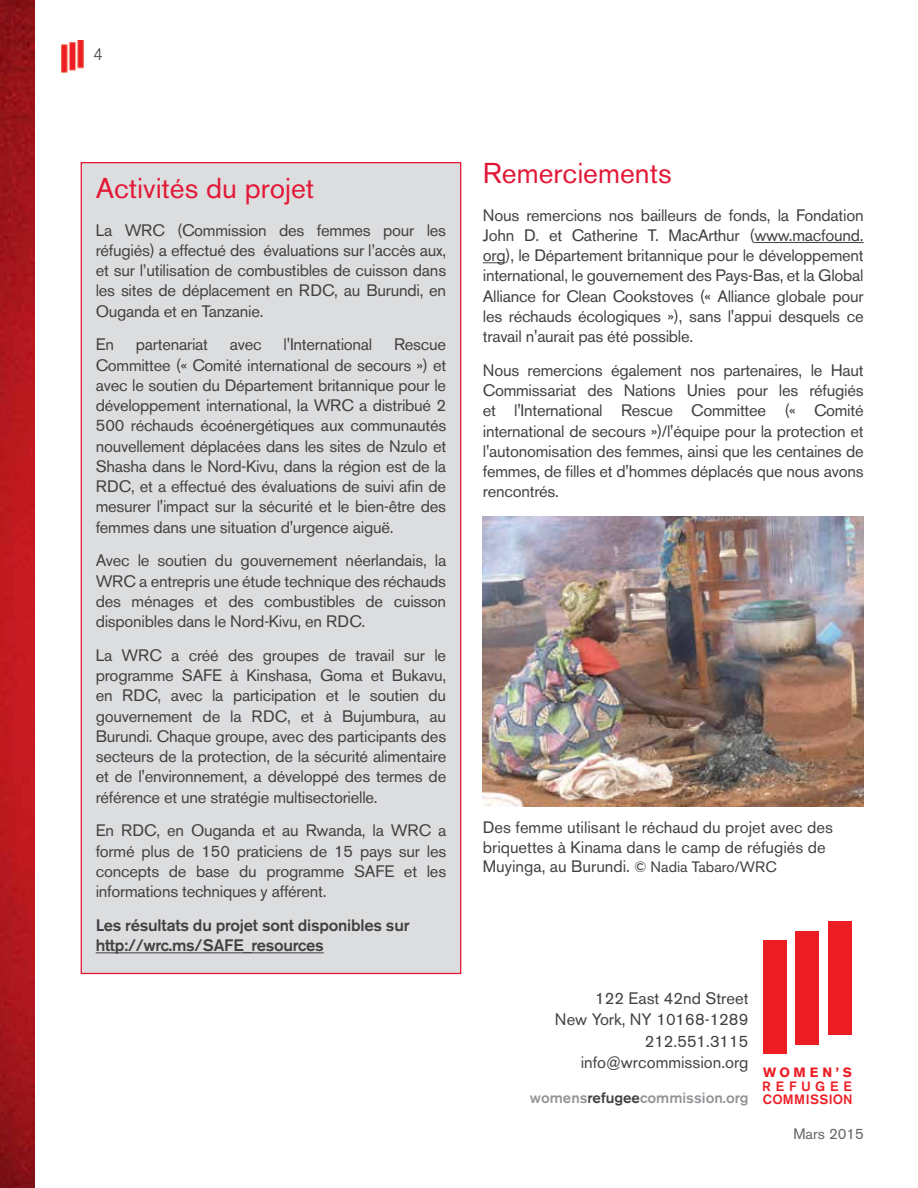
<style>
.page{position:relative;width:918px;height:1188px;background:#fff}
.page>*{position:absolute;margin:0;border:0;box-sizing:border-box;transform-origin:0 0}
.t1{font:28.5px "Akzidenz Grotesk BE";color:#e31837}
.t2{font:16.5px/20.2px "Akzidenz Grotesk BE";letter-spacing:-.015em;color:#414042;text-align:justify}
.t3{font:500 16.5px/20.2px "Akzidenz Grotesk BE";letter-spacing:-.015em;color:#414042}
.t4{font:300 16.5px "Akzidenz Grotesk BE";color:#414042}
.t5{font:500 15px "Akzidenz Grotesk BE";color:#939598}
.t6{font:15px "Akzidenz Grotesk BE";color:#636466}
.t7{font:500 13.35px "Akzidenz Grotesk BE";letter-spacing:.02em;color:#ed1d24}
.t8{font:500 13.35px "Akzidenz Grotesk BE";letter-spacing:.36em;color:#ed1d24}
.t9{font:700 13.35px "Akzidenz Grotesk BE";letter-spacing:.28em;color:#ed1d24}
.s1{font-size:15px}
.s2{color:#414042}
</style>
<div class="page">
<img style="left:0;top:0;width:34px;height:1188px">
<img style="left:62px;top:40px;width:21px;height:32px">
<div style="left:796px;top:931px;width:23px;height:113px;background:#ed1d24"></div>
<div style="left:763px;top:940px;width:24px;height:114px;background:#ed1d24"></div>
<div style="left:828px;top:922px;width:24px;height:113px;background:#ed1d24"></div>
<hr style="left:754px;top:242px;width:110px;height:1px;background:#414042">
<svg style="left:483px;top:262px;width:23px;height:1px"></svg>
<div style="left:81px;top:163px;width:380px;height:810px;background:#dcddde"></div>
<hr style="left:96px;top:952px;width:228px;height:1px;background:#414042">
<img style="left:483px;top:516px;width:381px;height:291px">
<p class="t4" style="left:93px;top:45px;width:11px">4</p>
<h1 class="t1" style="left:96px;top:172px;width:220px">Activités du projet</h1>
<p class="t2" style="left:96px;top:220px;width:352px">La WRC (Commission des femmes pour les réfugiés) a effectué des évaluations sur l’accès aux, et sur l’utilisation de combustibles de cuisson dans les sites de déplacement en RDC, au Burundi, en Ouganda et en Tanzanie.</p>
<p class="t2" style="left:96px;top:335px;width:20px">En</p>
<p class="t2" style="left:136px;top:335px;width:74px">partenariat</p>
<p class="t2" style="left:230px;top:335px;width:33px">avec</p>
<p class="t2" style="left:284px;top:335px;width:90px">l'International</p>
<p class="t2" style="left:96px;top:335px;width:352px;text-indent:298px">Rescue Committee (« Comité international de secours ») et avec le soutien du Département britannique pour le développement international, la WRC a distribué 2<br>500 réchauds écoénergétiques aux communautés nouvellement déplacées dans les sites de Nzulo et Shasha dans le Nord-Kivu, dans la région est de la RDC, et a effectué des évaluations de suivi afin de mesurer l'impact sur la sécurité et le bien-être des femmes dans une situation d'urgence aiguë.</p>
<p class="t2" style="left:96px;top:551px;width:352px">Avec le soutien du gouvernement néerlandais, la WRC a entrepris une étude technique des réchauds des ménages et des combustibles de cuisson disponibles dans le Nord-Kivu, en RDC.</p>
<p class="t2" style="left:96px;top:645px;width:352px">La WRC a créé des groupes de travail sur le programme SAFE à Kinshasa, Goma et Bukavu, en RDC, avec la participation et le soutien du gouvernement de la RDC, et à Bujumbura, au Burundi. Chaque groupe, avec des participants des secteurs de la protection, de la sécurité alimentaire et de l'environnement, a développé des termes de référence et une stratégie multisectorielle.</p>
<p class="t2" style="left:96px;top:820px;width:352px">En RDC, en Ouganda et au Rwanda, la WRC a formé plus de 150 praticiens de 15 pays sur les concepts de base du programme SAFE et les informations techniques y afférent.</p>
<p class="t3" style="left:96px;top:915px;width:315px">Les résultats du projet sont disponibles sur http://wrc.ms/SAFE_resources</p>
<h1 class="t1" style="left:483px;top:156px;width:190px">Remerciements</h1>
<p class="t2" style="left:483px;top:205px;width:382px">Nous remercions nos bailleurs de fonds, la Fondation John D. et Catherine T. MacArthur (www.macfound. org), le Département britannique pour le développement international, le gouvernement des Pays-Bas, et la Global Alliance for Clean Cookstoves (« Alliance globale pour les réchauds écologiques »), sans l'appui desquels ce travail n'aurait pas été possible.</p>
<p class="t2" style="left:483px;top:360px;width:382px">Nous remercions également nos partenaires, le Haut Commissariat des Nations Unies pour les réfugiés et l'International Rescue Committee (« Comité international de secours »)/l'équipe pour la protection et l'autonomisation des femmes, ainsi que les centaines de femmes, de filles et d'hommes déplacés que nous avons rencontrés.</p>
<p class="t2" style="left:483px;top:817px;width:351px;line-height:19.8px;text-align:left">Des femme utilisant le réchaud du projet avec des briquettes à Kinama dans le camp de réfugiés de<br>Muyinga, au Burundi. <span class="s1">© Nadia Tabaro/WRC</span></p>
<p class="t2" style="left:555px;top:987px;width:195px;line-height:21.3px;text-align:right">122 East 42nd Street<br>New York, NY 10168-1289<br>212.551.3115 info@wrcommission.org</p>
<p class="t5" style="left:530px;top:1088px;width:220px">womens<span class="s2">refugee</span>commission.org</p>
<p class="t9" style="left:763px;top:1065px;width:90px">WOMEN’S</p>
<p class="t8" style="left:762px;top:1078px;width:91px">REFUGEE</p>
<p class="t7" style="left:763px;top:1091px;width:91px">COMMISSION</p>
<p class="t6" style="left:793px;top:1125px;width:72px">Mars 2015</p>
</div>
